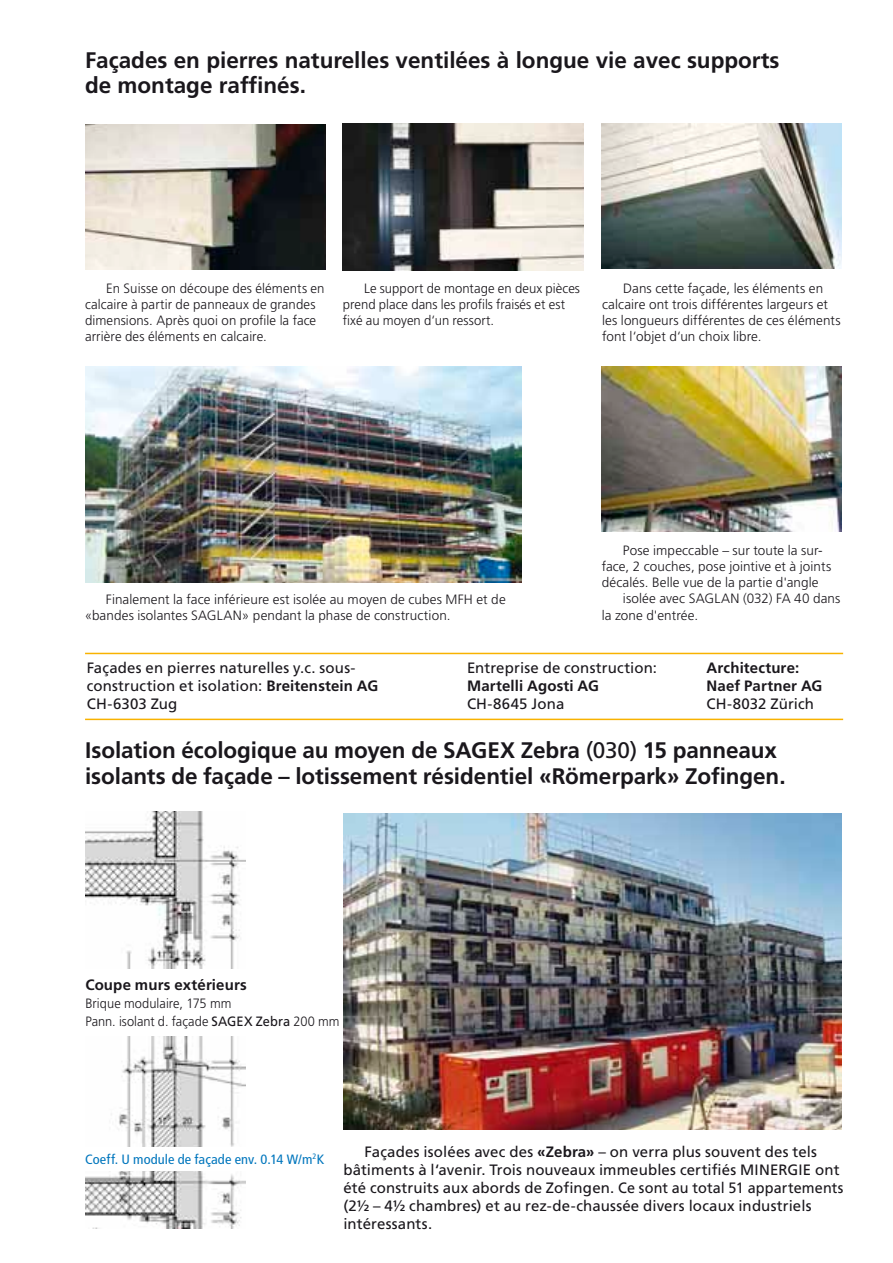
<style>
.page{position:relative;width:893px;height:1263px;background:#fff}
.page>*{position:absolute;margin:0;border:0;box-sizing:border-box;transform-origin:0 0}
.t1{font:700 22.5px/25.5px "Frutiger LT Std";color:#1a171c}
.t2{font:15px/18px "Frutiger LT Std";letter-spacing:.01em;color:#1a171c}
.t3{font:700 15px/18px "Frutiger LT Std";letter-spacing:.01em;color:#1a171c}
.t4{font:300 13.5px/16.2px "Frutiger LT Std";letter-spacing:.01em;color:#1a171c}
.t5{font:300 13.5px/18px "Frutiger LT Std";letter-spacing:.01em;color:#1a171c;scale:.95 1}
.t6{font:condensed 13.5px "Frutiger LT Std";letter-spacing:.01em;color:#0076bd;scale:1.07 1}
.s1{font-weight:700}
.s2{font-weight:400}
</style>
<div class="page">
<hr style="left:85px;top:653px;width:758px;height:1px;background:#f8b200">
<hr style="left:85px;top:719px;width:758px;height:1px;background:#f8b200">
<img style="left:343px;top:123px;width:241px;height:148px">
<img style="left:602px;top:123px;width:240px;height:145px">
<img style="left:85px;top:124px;width:240px;height:145px">
<img style="left:343px;top:813px;width:499px;height:317px">
<img style="left:85px;top:811px;width:160px;height:157px">
<img style="left:85px;top:1037px;width:160px;height:191px">
<div style="left:85px;top:1147px;width:274px;height:23px;background:#fff"></div>
<img style="left:601px;top:366px;width:241px;height:166px">
<img style="left:85px;top:366px;width:436px;height:216px">
<h1 class="t1" style="left:85px;top:47px;width:696px">Façades en pierres naturelles ventilées à longue vie avec supports de montage raffinés.</h1>
<p class="t4" style="left:85px;top:280px;width:241px;text-indent:21px">En Suisse on découpe des éléments en calcaire à partir de panneaux de grandes dimensions. Après quoi on profile la face arrière des éléments en calcaire.</p>
<p class="t4" style="left:343px;top:280px;width:239px;text-indent:21px">Le support de montage en deux pièces prend place dans les profils fraisés et est fixé au moyen d‘un ressort.</p>
<p class="t4" style="left:602px;top:280px;width:240px;text-indent:21px">Dans cette façade, les éléments en calcaire ont trois différentes largeurs et les longueurs différentes de ces éléments font l‘objet d‘un choix libre.</p>
<p class="t4" style="left:85px;top:592px;width:423px;text-indent:21px">Finalement la face inférieure est isolée au moyen de cubes MFH et de «bandes isolantes SAGLAN» pendant la phase de construction.</p>
<p class="t4" style="left:623px;top:542px;width:201px">Pose impeccable – sur toute la sur-</p>
<p class="t4" style="left:602px;top:558px;width:231px">face, 2 couches, pose jointive et à joints</p>
<p class="t4" style="left:602px;top:575px;width:218px">décalés. Belle vue de la partie d'angle</p>
<p class="t4" style="left:623px;top:591px;width:219px">isolée avec SAGLAN (032) FA 40 dans</p>
<p class="t4" style="left:602px;top:607px;width:98px">la zone d'entrée.</p>
<p class="t2" style="left:87px;top:659px;width:293px">Façades en pierres naturelles y.c. sous&shy;construction et isolation: <span class="s1">Breitenstein AG<br></span>CH-6303 Zug</p>
<p class="t2" style="left:467px;top:659px;width:191px">Entreprise de construction:</p>
<p class="t3" style="left:467px;top:677px;width:134px">Martelli Agosti AG</p>
<p class="t2" style="left:467px;top:695px;width:99px">CH-8645 Jona</p>
<p class="t3" style="left:706px;top:659px;width:117px">Architecture:<br>Naef Partner AG</p>
<p class="t2" style="left:706px;top:695px;width:109px">CH-8032 Zürich</p>
<h1 class="t1" style="left:85px;top:738px;width:702px">Isolation écologique au moyen de SAGEX Zebra <span class="s2">(030)</span> 15 panneaux isolants de façade – lotissement résidentiel «Römerpark» Zofingen.</h1>
<p class="t3" style="left:85px;top:976px;width:163px">Coupe murs extérieurs</p>
<p class="t5" style="left:85px;top:995px;width:269px">Brique modulaire, 175 mm<br>Pann. isolant d. façade <span class="s2">SAGEX Zebra</span> 200 mm</p>
<p class="t6" style="left:85px;top:1151px;width:225px">Coeff. U module de façade env. 0.14 W/m<sup>2</sup>K</p>
<p class="t2" style="left:343px;top:1143px;width:502px;text-indent:21px">Façades isolées avec des <span class="s1">«Zebra»</span> – on verra plus souvent des tels bâtiments à l‘avenir. Trois nouveaux immeubles certifiés MINERGIE ont été construits aux abords de Zofingen. Ce sont au total 51 appartements (2½ – 4½ chambres) et au rez-de-chaussée divers locaux industriels intéressants.</p>
</div>
